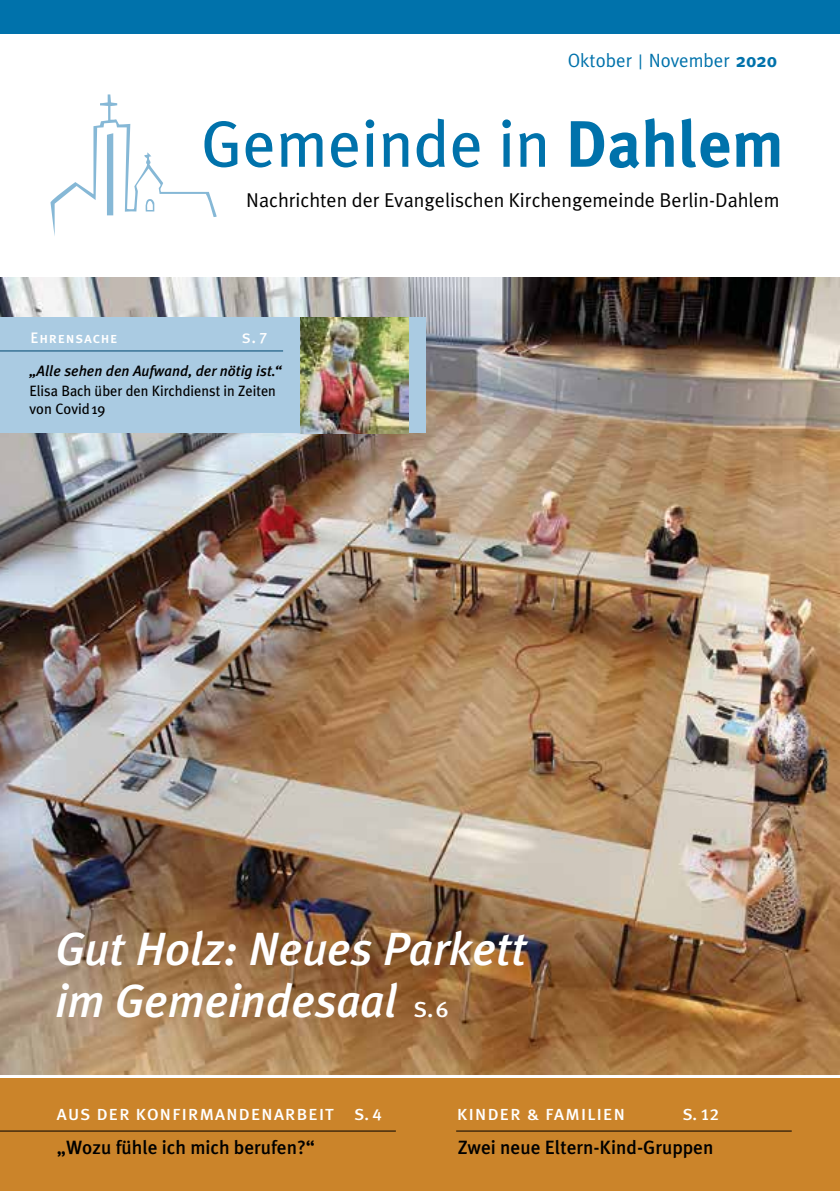
<style>
.page{position:relative;width:840px;height:1191px;background:#fff}
.page>*{position:absolute;margin:0;border:0;box-sizing:border-box;transform-origin:0 0}
.t1{font:65.6px "Meta Plus";letter-spacing:.005em;color:#0072ab}
.t2{font:italic 500 46.6px/51.4px "Meta Plus";color:#fff}
.t3{font:20px "Meta Plus Normal";color:#000}
.t4{font:500 19.2px "Meta Plus";color:#000}
.t5{font:19.2px "Meta Plus Normal";color:#0072ab}
.t6{font:17.8px "Meta Plus Book Caps";color:#fff}
.t7{font:16px "Meta Plus Medium Caps";letter-spacing:.075em;color:#fff;scale:1.08 1}
.t8{font:15.2px "Meta Plus Medium Caps";letter-spacing:.05em;color:#fff}
.t9{font:15px/18px "Meta Plus";color:#000;scale:.96 1}
.t10{font:italic 500 15px "Meta Plus";color:#000}
.s1{font-family:"Meta Plus";font-weight:700}
.s2{font-weight:700}
.s3{font-family:"Meta Plus Medium Caps";font-size:15.2px}
.s4{font-family:"Meta Plus Medium Caps";font-weight:400;font-style:normal;font-size:21.8px}
</style>
<div class="page">
<img style="left:0;top:277px;width:839px;height:798px">
<div style="left:0;top:0;width:839px;height:34px;background:#0072ab"></div>
<svg style="left:50px;top:94px;width:167px;height:142px"></svg>
<div style="left:0;top:1078px;width:839px;height:113px;background:#cb842a"></div>
<hr style="left:456px;top:1130px;width:335px;height:1px;background:#000">
<hr style="left:0;top:1130px;width:395px;height:1px;background:#000">
<div style="left:0;top:318px;width:425px;height:115px;background:#aacbe2"></div>
<hr style="left:0;top:350px;width:283px;height:1px;background:#004870">
<img style="left:301px;top:317px;width:107px;height:116px">
<p class="t5" style="left:567px;top:50px;width:211px">Oktober | November <span class="s1">2020</span></p>
<h1 class="t1" style="left:201px;top:106px;width:583px">Gemeinde in <span class="s2">Dahlem</span></h1>
<p class="t3" style="left:246px;top:188px;width:534px">Nachrichten der Evangelischen Kirchengemeinde Berlin-Dahlem</p>
<p class="t8" style="left:31px;top:329px;width:88px">Ehrensache</p>
<p class="t6" style="left:242px;top:326px;width:27px">s. <span class="s3">7</span></p>
<p class="t10" style="left:29px;top:362px;width:253px">„Alle sehen den Aufwand, der nötig ist.“</p>
<p class="t9" style="left:29px;top:382px;width:258px">Elisa Bach über den Kirchdienst in Zeiten von Covid19</p>
<h2 class="t2" style="left:55px;top:923px;width:473px">Gut Holz: Neues Parkett im Gemeindesaal <span class="s4">S. 6</span></h2>
<p class="t7" style="left:57px;top:1105px;width:258px">AUS DER KONFIRMANDENARBEIT</p>
<p class="t7" style="left:354px;top:1105px;width:27px">S. 4</p>
<p class="t4" style="left:57px;top:1136px;width:259px">„Wozu fühle ich mich berufen?“</p>
<p class="t7" style="left:457px;top:1105px;width:157px">KINDER &amp; FAMILIEN</p>
<p class="t7" style="left:682px;top:1105px;width:35px">S. 12</p>
<p class="t4" style="left:457px;top:1136px;width:257px">Zwei neue Eltern-Kind-Gruppen</p>
</div>
